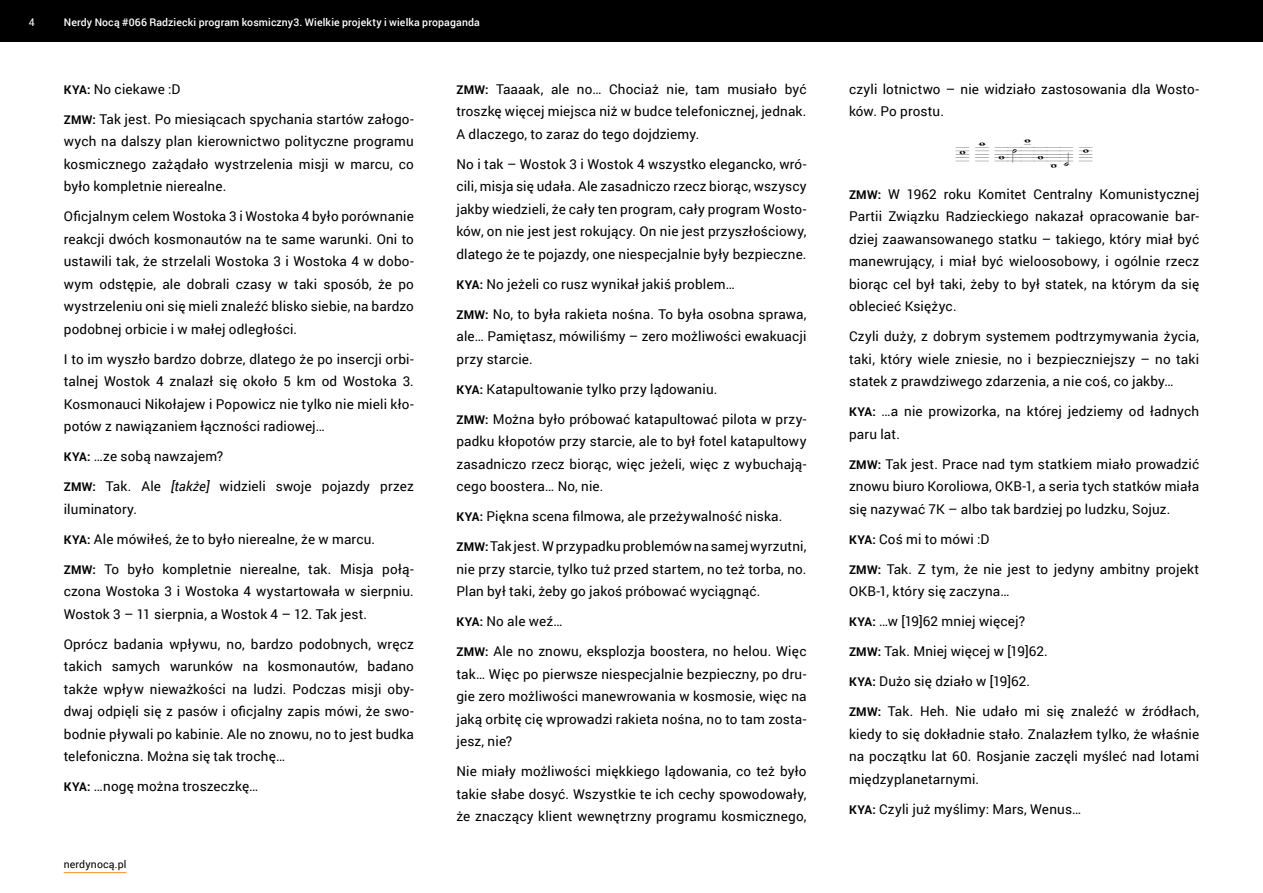
<style>
.page{position:relative;width:1263px;height:893px;background:#fff}
.page>*{position:absolute;margin:0;border:0;box-sizing:border-box;transform-origin:0 0}
.dzingiel{font:37.5px "Lassus";letter-spacing:-.01em;color:#000}
.t1{font:13.5px/22.5px "Roboto";letter-spacing:.01em;color:#000;text-align:justify}
.t2{font:500 10.5px "Roboto";letter-spacing:.01em;color:#fff}
.t3{font:10.5px "Roboto";letter-spacing:.015em;color:#000}
.t4{font:10.5px "Roboto";color:#fff}
.s1{font-weight:700;font-size:12px}
.s2{font-style:italic}
</style>
<div class="page">
<hr style="left:64px;top:872px;width:62px;height:1px;background:#f39325">
<div style="left:0;top:0;width:1263px;height:42px;background:#000"></div>
<p class="t4" style="left:29px;top:15px;width:7px">4</p>
<p class="t2" style="left:64px;top:15px;width:418px">Nerdy Nocą #066 Radziecki program kosmiczny3. Wielkie projekty i wielka propaganda</p>
<p class="t1" style="left:64px;top:77px;width:118px"><span class="s1">KYA:</span> No ciekawe :D</p>
<p class="t1" style="left:64px;top:107px;width:352px"><span class="s1">ZMW:</span> Tak jest. Po miesiącach spychania startów załogo&shy;wych na dalszy plan kierownictwo polityczne programu kosmicznego zażądało wystrzelenia misji w marcu, co było kompletnie nierealne.</p>
<p class="t1" style="left:64px;top:205px;width:352px">Oficjalnym celem Wostoka 3 i Wostoka 4 było porównanie reakcji dwóch kosmonautów na te same warunki. Oni to ustawili tak, że strzelali Wostoka 3 i Wostoka 4 w dobo&shy;wym odstępie, ale dobrali czasy w taki sposób, że po wystrzeleniu oni się mieli znaleźć blisko siebie, na bardzo podobnej orbicie i w małej odległości.</p>
<p class="t1" style="left:64px;top:347px;width:352px">I to im wyszło bardzo dobrze, dlatego że po insercji orbi&shy;talnej Wostok 4 znalazł się około 5 km od Wostoka 3.<br>Kosmonauci Nikołajew i Popowicz nie tylko nie mieli kło&shy;potów z nawiązaniem łączności radiowej…</p>
<p class="t1" style="left:64px;top:445px;width:161px"><span class="s1">KYA:</span> …ze sobą nawzajem?</p>
<p class="t1" style="left:64px;top:475px;width:352px"><span class="s1">ZMW:</span> Tak. Ale <span class="s2">[także]</span> widzieli swoje pojazdy przez iluminatory.</p>
<p class="t1" style="left:64px;top:527px;width:313px"><span class="s1">KYA:</span> Ale mówiłeś, że to było nierealne, że w marcu.</p>
<p class="t1" style="left:64px;top:557px;width:352px"><span class="s1">ZMW:</span> To było kompletnie nierealne, tak. Misja połą&shy;czona Wostoka 3 i Wostoka 4 wystartowała w sierpniu.<br>Wostok 3 – 11 sierpnia, a Wostok 4 – 12. Tak jest.</p>
<p class="t1" style="left:64px;top:632px;width:352px">Oprócz badania wpływu, no, bardzo podobnych, wręcz takich samych warunków na kosmonautów, badano także wpływ nieważkości na ludzi. Podczas misji oby&shy;dwaj odpięli się z pasów i oficjalny zapis mówi, że swo&shy;bodnie pływali po kabinie. Ale no znowu, no to jest budka telefoniczna. Można się tak trochę…</p>
<p class="t1" style="left:64px;top:775px;width:196px"><span class="s1">KYA:</span> …nogę można troszeczkę…</p>
<p class="t3" style="left:64px;top:857px;width:64px">nerdynocą.pl</p>
<p class="t1" style="left:456px;top:77px;width:352px"><span class="s1">ZMW:</span> Taaaak, ale no… Chociaż nie, tam musiało być troszkę więcej miejsca niż w budce telefonicznej, jednak.<br>A dlaczego, to zaraz do tego dojdziemy.</p>
<p class="t1" style="left:456px;top:152px;width:352px">No i tak – Wostok 3 i Wostok 4 wszystko elegancko, wró&shy;cili, misja się udała. Ale zasadniczo rzecz biorąc, wszyscy jakby wiedzieli, że cały ten program, cały program Wosto&shy;ków, on nie jest jest rokujący. On nie jest przyszłościowy, dlatego że te pojazdy, one niespecjalnie były bezpieczne.</p>
<p class="t1" style="left:456px;top:272px;width:280px"><span class="s1">KYA:</span> No jeżeli co rusz wynikał jakiś problem…</p>
<p class="t1" style="left:456px;top:302px;width:352px"><span class="s1">ZMW:</span> No, to była rakieta nośna. To była osobna sprawa, ale… Pamiętasz, mówiliśmy – zero możliwości ewakuacji przy starcie.</p>
<p class="t1" style="left:456px;top:377px;width:263px"><span class="s1">KYA:</span> Katapultowanie tylko przy lądowaniu.</p>
<p class="t1" style="left:456px;top:407px;width:352px"><span class="s1">ZMW:</span> Można było próbować katapultować pilota w przy&shy;padku kłopotów przy starcie, ale to był fotel katapultowy zasadniczo rzecz biorąc, więc jeżeli, więc z wybuchają&shy;cego boostera… No, nie.</p>
<p class="t1" style="left:456px;top:505px;width:328px"><span class="s1">KYA:</span> Piękna scena filmowa, ale przeżywalność niska.</p>
<p class="t1" style="left:456px;top:535px;width:352px"><span class="s1">ZMW:</span> Tak jest. W przypadku problemów na samej wyrzutni, nie przy starcie, tylko tuż przed startem, no też torba, no.<br>Plan był taki, żeby go jakoś próbować wyciągnąć.</p>
<p class="t1" style="left:456px;top:610px;width:108px"><span class="s1">KYA:</span> No ale weź…</p>
<p class="t1" style="left:456px;top:640px;width:352px"><span class="s1">ZMW:</span> Ale no znowu, eksplozja boostera, no helou. Więc tak… Więc po pierwsze niespecjalnie bezpieczny, po dru&shy;gie zero możliwości manewrowania w kosmosie, więc na jaką orbitę cię wprowadzi rakieta nośna, no to tam zosta&shy;jesz, nie?</p>
<p class="t1" style="left:456px;top:760px;width:352px">Nie miały możliwości miękkiego lądowania, co też było takie słabe dosyć. Wszystkie te ich cechy spowodowały, że znaczący klient wewnętrzny programu kosmicznego,</p>
<p class="t1" style="left:849px;top:77px;width:352px">czyli lotnictwo – nie widziało zastosowania dla Wosto&shy;ków. Po prostu.</p>
<p class="dzingiel" style="left:956px;top:135px;width:138px">[ dżingiel ]</p>
<p class="t1" style="left:849px;top:182px;width:352px"><span class="s1">ZMW:</span> W 1962 roku Komitet Centralny Komunistycznej Partii Związku Radzieckiego nakazał opracowanie bar&shy;dziej zaawansowanego statku – takiego, który miał być manewrujący, i miał być wieloosobowy, i ogólnie rzecz biorąc cel był taki, żeby to był statek, na którym da się oblecieć Księżyc.</p>
<p class="t1" style="left:849px;top:325px;width:352px">Czyli duży, z dobrym systemem podtrzymywania życia, taki, który wiele zniesie, no i bezpieczniejszy – no taki statek z prawdziwego zdarzenia, a nie coś, co jakby…</p>
<p class="t1" style="left:849px;top:400px;width:352px"><span class="s1">KYA:</span> …a nie prowizorka, na której jedziemy od ładnych paru lat.</p>
<p class="t1" style="left:849px;top:452px;width:352px"><span class="s1">ZMW:</span> Tak jest. Prace nad tym statkiem miało prowadzić znowu biuro Koroliowa, OKB-1, a seria tych statków miała się nazywać 7K – albo tak bardziej po ludzku, Sojuz.</p>
<p class="t1" style="left:849px;top:527px;width:142px"><span class="s1">KYA:</span> Coś mi to mówi :D</p>
<p class="t1" style="left:849px;top:557px;width:352px"><span class="s1">ZMW:</span> Tak. Z tym, że nie jest to jedyny ambitny projekt<br>OKB-1, który się zaczyna…</p>
<p class="t1" style="left:849px;top:610px;width:178px"><span class="s1">KYA:</span> …w [19]62 mniej więcej?</p>
<p class="t1" style="left:849px;top:640px;width:200px"><span class="s1">ZMW:</span> Tak. Mniej więcej w [19]62.</p>
<p class="t1" style="left:849px;top:670px;width:183px"><span class="s1">KYA:</span> Dużo się działo w [19]62.</p>
<p class="t1" style="left:849px;top:700px;width:352px"><span class="s1">ZMW:</span> Tak. Heh. Nie udało mi się znaleźć w źródłach, kiedy to się dokładnie stało. Znalazłem tylko, że właśnie na początku lat 60. Rosjanie zaczęli myśleć nad lotami międzyplanetarnymi.</p>
<p class="t1" style="left:849px;top:797px;width:234px"><span class="s1">KYA:</span> Czyli już myślimy: Mars, Wenus…</p>
</div>
